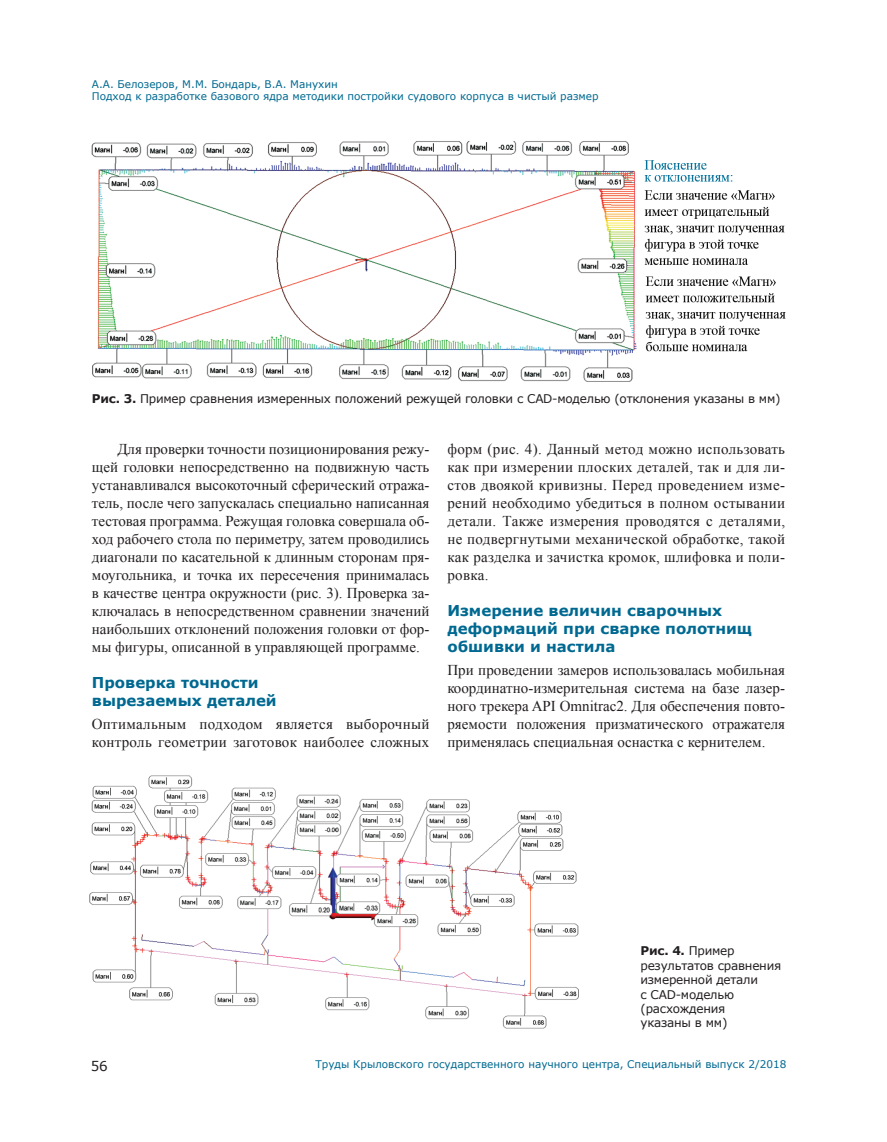
<style>
.page{position:relative;width:887px;height:1142px;background:#fff}
.page>*{position:absolute;margin:0;border:0;box-sizing:border-box;transform-origin:0 0}
.t1{font:15px/18px "Times New Roman";letter-spacing:.005em;color:#231f20;text-align:justify}
.t2{font:700 15px/18px "Verdana";color:#006991}
.t3{font:13.5px "Verdana";color:#231f20}
.t4{font:12px/14.4px "Verdana";letter-spacing:-.02em;color:#231f20}
.t5{font:10.5px/12.6px "Verdana";color:#006991}
.s1{font-weight:700}
</style>
<div class="page">
<img style="left:92px;top:141px;width:693px;height:240px">
<img style="left:89px;top:775px;width:490px;height:254px">
<p class="t5" style="left:92px;top:78px;width:508px">А.А. Белозеров, М.М. Бондарь, В.А. Манухин<br>Подход к разработке базового ядра методики постройки судового корпуса в чистый размер</p>
<p class="t4" style="left:92px;top:392px;width:690px"><span class="s1">Рис. 3.</span> Пример сравнения измеренных положений режущей головки с CAD-моделью (отклонения указаны в мм)</p>
<p class="t1" style="left:92px;top:440px;width:339px;text-indent:26px">Для проверки точности позиционирования режу&shy;щей головки непосредственно на подвижную часть устанавливался высокоточный сферический отража&shy;тель, после чего запускалась специально написанная тестовая программа. Режущая головка совершала об&shy;ход рабочего стола по периметру, затем проводились диагонали по касательной к длинным сторонам пря&shy;моугольника, и точка их пересечения принималась в качестве центра окружности (рис. 3). Проверка за&shy;ключалась в непосредственном сравнении значений наибольших отклонений положения головки от фор&shy;мы фигуры, описанной в управляющей программе.</p>
<p class="t2" style="left:92px;top:673px;width:186px">Проверка точности вырезаемых деталей</p>
<p class="t1" style="left:92px;top:714px;width:339px">Оптимальным подходом является выборочный контроль геометрии заготовок наиболее сложных</p>
<p class="t1" style="left:447px;top:440px;width:339px">форм (рис. 4). Данный метод можно использовать как при измерении плоских деталей, так и для ли&shy;стов двоякой кривизны. Перед проведением изме&shy;рений необходимо убедиться в полном остывании детали. Также измерения проводятся с деталями, не подвергнутыми механической обработке, такой как разделка и зачистка кромок, шлифовка и поли&shy;ровка.</p>
<p class="t2" style="left:447px;top:601px;width:306px">Измерение величин сварочных деформаций при сварке полотнищ обшивки и настила</p>
<p class="t1" style="left:447px;top:660px;width:339px">При проведении замеров использовалась мобильная координатно-измерительная система на базе лазер&shy;ного трекера API Omnitrac2. Для обеспечения повто&shy;ряемости положения призматического отражателя применялась специальная оснастка с кернителем.</p>
<p class="t4" style="left:640px;top:943px;width:142px"><span class="s1">Рис. 4.</span> Пример результатов сравнения измеренной детали<br>с CAD-моделью (расхождения<br>указаны в мм)</p>
<p class="t3" style="left:91px;top:1056px;width:19px">56</p>
<p class="t5" style="left:315px;top:1058px;width:473px">Труды Крыловского государственного научного центра, Cпециальный выпуск 2/2018</p>
</div>
